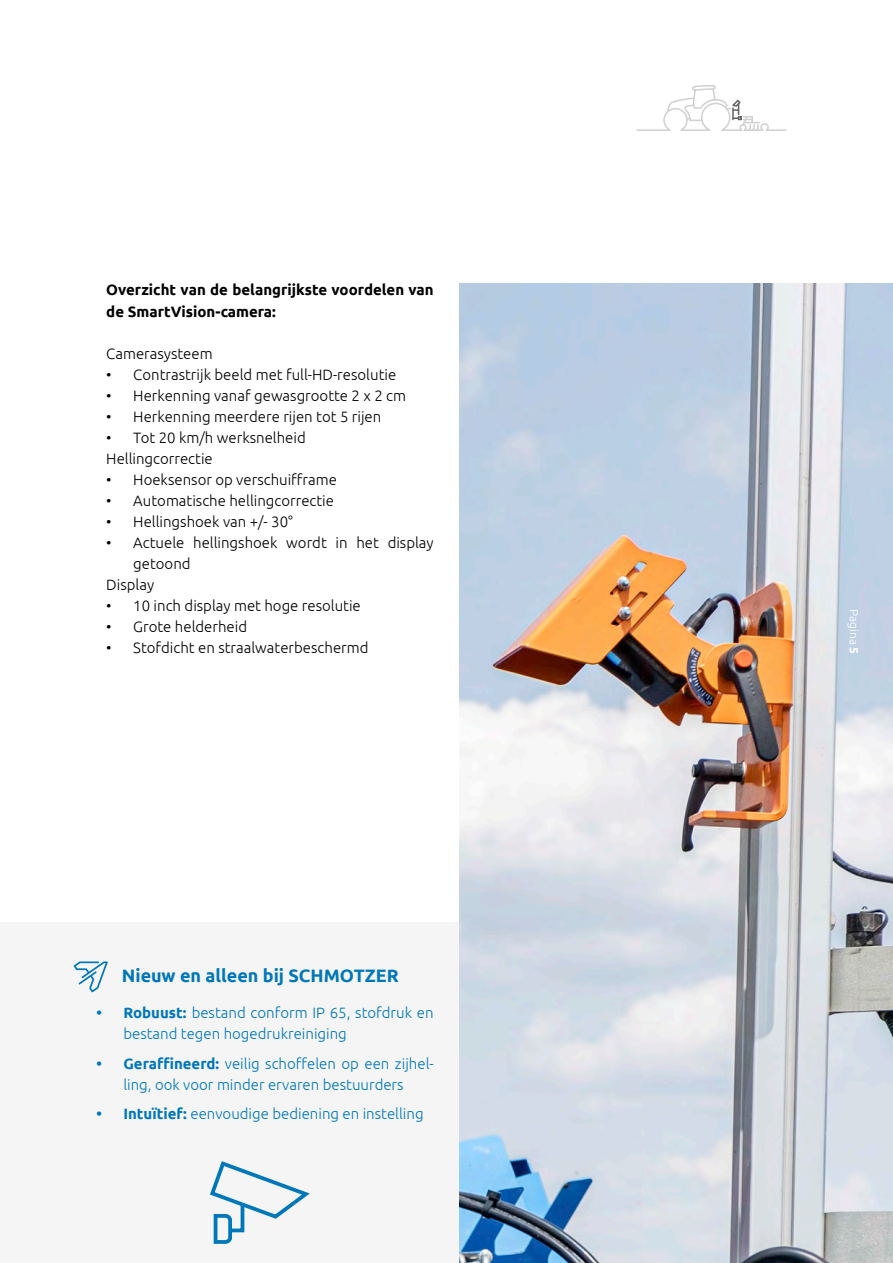
<style>
.page{position:relative;width:893px;height:1263px;background:#fff}
.page>*{position:absolute;margin:0;border:0;box-sizing:border-box;transform-origin:0 0}
.t1{font:700 18px "Ubuntu";color:#0077b9}
.t2{font:300 15px/21px "Ubuntu";color:#000}
.t3{font:300 15px/21px "Ubuntu";color:#0077b9}
.t4{font:700 15px/21px "Ubuntu";color:#000}
.t5{font:300 12px "Ubuntu";color:#fff}
.s1{font-weight:700}
</style>
<div class="page">
<div style="left:0;top:923px;width:523px;height:340px;background:#f5f5f5"></div>
<img style="left:459px;top:284px;width:434px;height:979px">
<svg style="left:636px;top:85px;width:151px;height:46px"></svg>
<svg style="left:210px;top:1161px;width:100px;height:83px"></svg>
<svg style="left:74px;top:961px;width:34px;height:31px"></svg>
<p class="t4" style="left:106px;top:279px;width:329px">Overzicht van de belangrijkste voordelen van de SmartVision-camera:</p>
<p class="t2" style="left:106px;top:342px;width:108px">Camerasysteem</p>
<p class="t2" style="left:106px;top:363px;width:291px">• Contrastrijk beeld met full-HD-resolutie</p>
<p class="t2" style="left:106px;top:384px;width:301px">• Herkenning vanaf gewasgrootte 2 x 2 cm</p>
<p class="t2" style="left:106px;top:405px;width:277px">• Herkenning meerdere rijen tot 5 rijen</p>
<p class="t2" style="left:106px;top:426px;width:201px">• Tot 20 km/h werksnelheid<br>Hellingcorrectie</p>
<p class="t2" style="left:106px;top:468px;width:232px">• Hoeksensor op verschuifframe</p>
<p class="t2" style="left:106px;top:489px;width:229px">• Automatische hellingcorrectie</p>
<p class="t2" style="left:106px;top:510px;width:188px">• Hellingshoek van +/- 30°</p>
<p class="t2" style="left:106px;top:531px;width:329px">• Actuele hellingshoek wordt in het display</p>
<p class="t2" style="left:133px;top:552px;width:59px">getoond</p>
<p class="t2" style="left:106px;top:573px;width:49px">Display</p>
<p class="t2" style="left:106px;top:594px;width:256px">• 10 inch display met hoge resolutie</p>
<p class="t2" style="left:106px;top:615px;width:142px">• Grote helderheid</p>
<p class="t2" style="left:106px;top:636px;width:264px">• Stofdicht en straalwaterbeschermd</p>
<p class="t1" style="left:122px;top:964px;width:278px">Nieuw en alleen bij SCHMOTZER</p>
<p class="t3" style="left:123px;top:1002px;width:312px;text-indent:-27px"><span class="s1">• Robuust:</span> bestand conform IP 65, stofdruk en bestand tegen hogedrukreiniging</p>
<p class="t3" style="left:96px;top:1052px;width:339px;text-align:center"><span class="s1">• Geraffineerd:</span> veilig schoffelen op een zijhel&shy;ling, ook voor minder ervaren bestuurders</p>
<p class="t3" style="left:96px;top:1103px;width:329px"><span class="s1">• Intuïtief:</span> eenvoudige bediening en instelling</p>
<p class="t5" style="left:861px;top:609px;width:47px;rotate:90deg">Pagina <span class="s1">5</span></p>
</div>
